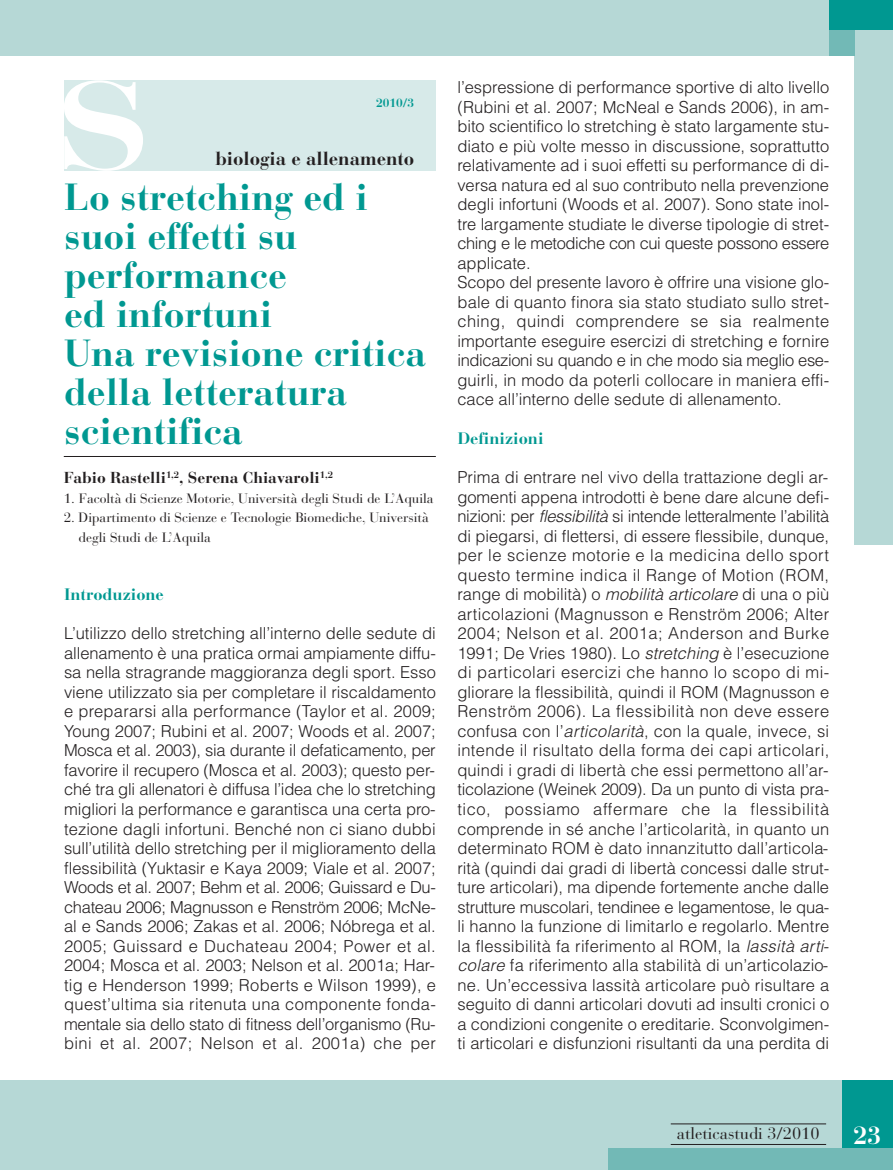
<style>
.page{position:relative;width:893px;height:1170px;background:#fff}
.page>*{position:absolute;margin:0;border:0;box-sizing:border-box;transform-origin:0 0}
.t1{font:700 123px "Bauer Bodoni";color:#fff;scale:1.3 1}
.t2{font:700 37.5px/39px "Bauer Bodoni";color:#009891}
.t3{font:700 24.75px "Bauer Bodoni";color:#fff}
.t4{font:700 18.75px "Bauer Bodoni";color:#231f20}
.t5{font:300 16.5px/19.5px "Helvetica";color:#231f20}
.t6{font:700 16.5px "Bauer Bodoni";color:#009891}
.t7{font:16.5px "Bauer Bodoni";color:#231f20}
.t8{font:700 15.75px "Bauer Bodoni";color:#231f20}
.t9{font:13.5px/19.5px "Bauer Bodoni";color:#231f20}
.t10{font:700 12px "Bauer Bodoni";color:#009891}
.s1{font-style:italic}
</style>
<div class="page">
<div style="left:855px;top:22px;width:38px;height:523px;background:#b6d8d6"></div>
<div style="left:0;top:0;width:893px;height:55px;background:#b6d8d6"></div>
<div style="left:0;top:1080px;width:893px;height:89px;background:#b6d8d6"></div>
<div style="left:842px;top:1080px;width:51px;height:68px;background:#009891"></div>
<div style="left:608px;top:1148px;width:285px;height:21px;background:#72b9b6"></div>
<hr style="left:671px;top:1143px;width:155px;height:1px;background:#231f20">
<hr style="left:671px;top:1123px;width:155px;height:1px;background:#231f20">
<div style="left:829px;top:0;width:26px;height:55px;background:#72b9b6"></div>
<div style="left:829px;top:0;width:64px;height:30px;background:#009891"></div>
<div style="left:64px;top:80px;width:372px;height:90px;background:#d7eae9"></div>
<hr style="left:64px;top:456px;width:372px;height:1px;background:#231f20">
<h1 class="t1" style="left:55px;top:78px;width:77px">S</h1>
<p class="t10" style="left:376px;top:98px;width:39px">2010/3</p>
<p class="t4" style="left:215px;top:151px;width:200px">biologia e allenamento</p>
<h2 class="t2" style="left:64px;top:182px;width:364px">Lo stretching ed i suoi effetti su performance<br>ed infortuni<br>Una revisione critica della letteratura scientifica</h2>
<p class="t8" style="left:64px;top:471px;width:271px">Fabio Rastelli<sup>1,2</sup>, Serena Chiavaroli<sup>1,2</sup></p>
<p class="t9" style="left:64px;top:490px;width:371px">1. Facoltà di Scienze Motorie, Università degli Studi de L’Aquila</p>
<p class="t9" style="left:79px;top:509px;width:352px;text-indent:-15px">2. Dipartimento di Scienze e Tecnologie Biomediche, Università degli Studi de L’Aquila</p>
<p class="t6" style="left:64px;top:588px;width:101px">Introduzione</p>
<p class="t5" style="left:64px;top:625px;width:373px;text-align:justify">L’utilizzo dello stretching all’interno delle sedute di allenamento è una pratica ormai ampiamente diffu&shy;sa nella stragrande maggioranza degli sport. Esso viene utilizzato sia per completare il riscaldamento e prepararsi alla performance (Taylor et al. 2009; Young 2007; Rubini et al. 2007; Woods et al. 2007; Mosca et al. 2003), sia durante il defaticamento, per favorire il recupero (Mosca et al. 2003); questo per&shy;ché tra gli allenatori è diffusa l’idea che lo stretching migliori la performance e garantisca una certa pro&shy;tezione dagli infortuni. Benché non ci siano dubbi sull’utilità dello stretching per il miglioramento della flessibilità (Yuktasir e Kaya 2009; Viale et al. 2007; Woods et al. 2007; Behm et al. 2006; Guissard e Du&shy;chateau 2006; Magnusson e Renström 2006; McNe&shy;al e Sands 2006; Zakas et al. 2006; Nóbrega et al.<br>2005; Guissard e Duchateau 2004; Power et al.<br>2004; Mosca et al. 2003; Nelson et al. 2001a; Har&shy;tig e Henderson 1999; Roberts e Wilson 1999), e quest’ultima sia ritenuta una componente fonda&shy;mentale sia dello stato di fitness dell’organismo (Ru&shy;bini et al. 2007; Nelson et al. 2001a) che per</p>
<p class="t5" style="left:457px;top:79px;width:373px">l’espressione di performance sportive di alto livello (Rubini et al. 2007; McNeal e Sands 2006), in am&shy;bito scientifico lo stretching è stato largamente stu&shy;diato e più volte messo in discussione, soprattutto relativamente ad i suoi effetti su performance di di&shy;versa natura ed al suo contributo nella prevenzione degli infortuni (Woods et al. 2007). Sono state inol&shy;tre largamente studiate le diverse tipologie di stret&shy;ching e le metodiche con cui queste possono essere applicate.<br>Scopo del presente lavoro è offrire una visione glo&shy;bale di quanto finora sia stato studiato sullo stret&shy;ching, quindi comprendere se sia realmente importante eseguire esercizi di stretching e fornire indicazioni su quando e in che modo sia meglio ese&shy;guirli, in modo da poterli collocare in maniera effi&shy;cace all’interno delle sedute di allenamento.</p>
<p class="t6" style="left:457px;top:432px;width:88px">Definizioni</p>
<p class="t5" style="left:457px;top:469px;width:376px">Prima di entrare nel vivo della trattazione degli ar&shy;gomenti appena introdotti è bene dare alcune defi&shy;nizioni: per <span class="s1">flessibilità</span>si intende letteralmente l’abilità di piegarsi, di flettersi, di essere flessibile, dunque, per le scienze motorie e la medicina dello sport questo termine indica il Range of Motion (ROM, range di mobilità) o <span class="s1">mobilità articolare</span>di una o più articolazioni (Magnusson e Renström 2006; Alter 2004; Nelson et al. 2001a; Anderson and Burke 1991; De Vries 1980). Lo <span class="s1">stretching</span>è l’esecuzione di particolari esercizi che hanno lo scopo di mi&shy;gliorare la flessibilità, quindi il ROM (Magnusson e Renström 2006). La flessibilità non deve essere confusa con l’<span class="s1">articolarità</span>, con la quale, invece, si intende il risultato della forma dei capi articolari, quindi i gradi di libertà che essi permettono all’ar&shy;ticolazione (Weinek 2009). Da un punto di vista pra&shy;tico, possiamo affermare che la flessibilità comprende in sé anche l’articolarità, in quanto un determinato ROM è dato innanzitutto dall’articola&shy;rità (quindi dai gradi di libertà concessi dalle strut&shy;ture articolari), ma dipende fortemente anche dalle strutture muscolari, tendinee e legamentose, le qua&shy;li hanno la funzione di limitarlo e regolarlo. Mentre la flessibilità fa riferimento al ROM, la <span class="s1">lassità arti&shy;colare</span> fa riferimento alla stabilità di un’articolazio&shy;ne. Un’eccessiva lassità articolare può risultare a seguito di danni articolari dovuti ad insulti cronici o a condizioni congenite o ereditarie. Sconvolgimen&shy;ti articolari e disfunzioni risultanti da una perdita di</p>
<p class="t7" style="left:677px;top:1126px;width:144px">atleticastudi 3/2010</p>
<h3 class="t3" style="left:854px;top:1125px;width:29px">23</h3>
</div>
